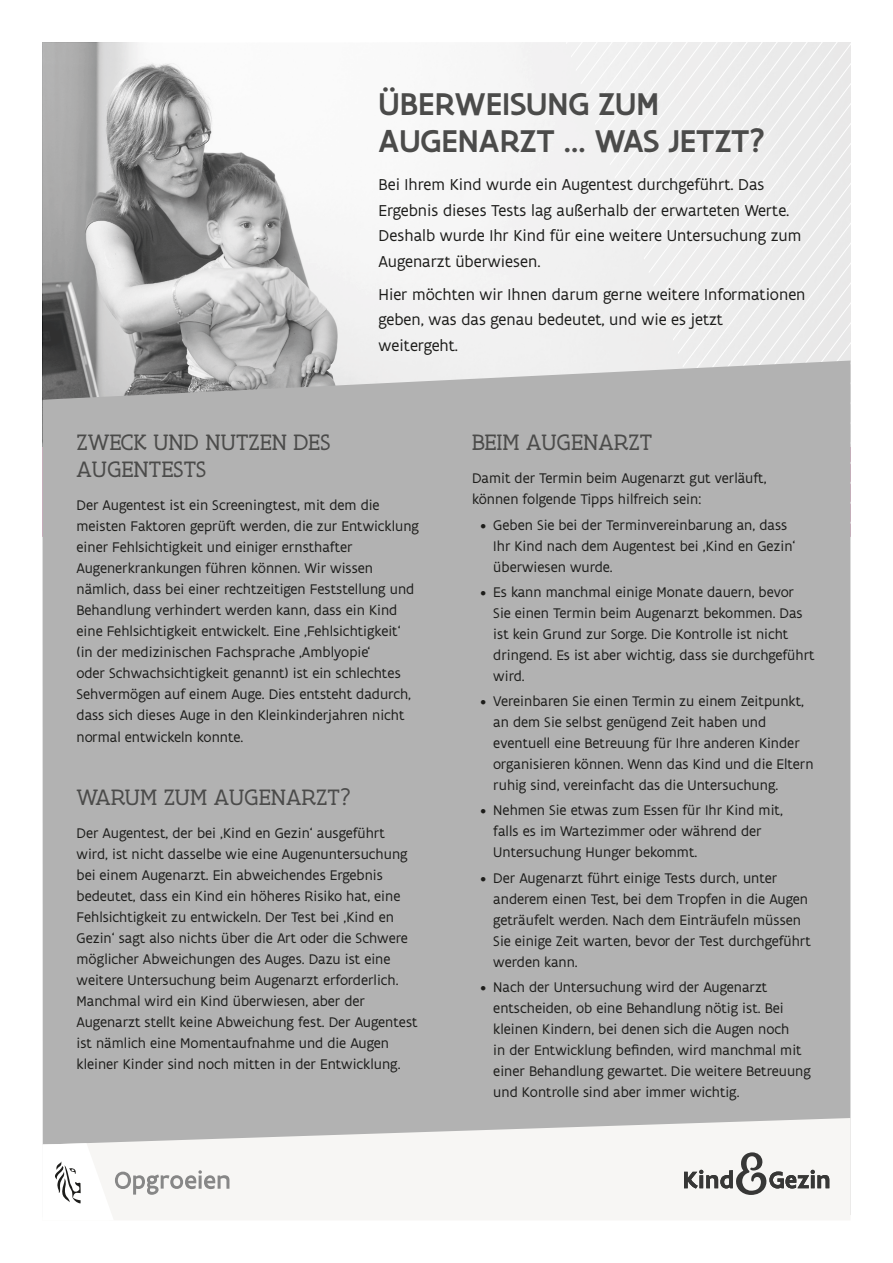
<style>
.page{position:relative;width:893px;height:1263px;background:#fff}
.page>*{position:absolute;margin:0;border:0;box-sizing:border-box;transform-origin:0 0}
.Typografie_-_weight_title{font:500 33.75px/37.8px "Flanders Art Sans";color:#4b4b4a}
.KG_-_H4{font:24px/27px "Flanders Art Serif";color:#4b4b4a}
.t1{font:16.95px/25.3px "Flanders Art Sans";color:#1d1d1b}
.t2{font:15px/21px "Flanders Art Sans";color:#1d1d1b}
</style>
<div class="page">
<svg style="left:43px;top:43px;width:521px;height:318px;fill:#f1f1f1"></svg>
<svg style="left:840px;top:42px;width:11px;height:908px;background:#e7e6e6"></svg>
<svg style="left:810px;top:42px;width:15px;height:319px;background:#ebebeb"></svg>
<svg style="left:795px;top:42px;width:15px;height:319px;background:#ebebeb"></svg>
<svg style="left:780px;top:42px;width:15px;height:319px;background:#ebebeb"></svg>
<svg style="left:765px;top:42px;width:15px;height:319px;background:#ececec"></svg>
<svg style="left:750px;top:42px;width:15px;height:319px;background:#ececec"></svg>
<svg style="left:735px;top:42px;width:15px;height:319px;background:#ededed"></svg>
<svg style="left:720px;top:42px;width:15px;height:319px;background:#eeeded"></svg>
<svg style="left:705px;top:42px;width:15px;height:319px;background:#eee"></svg>
<svg style="left:690px;top:42px;width:15px;height:319px;background:#eee"></svg>
<svg style="left:675px;top:42px;width:15px;height:319px"></svg>
<div style="left:660px;top:42px;width:15px;height:319px;background:#eee"></div>
<div style="left:645px;top:42px;width:15px;height:319px;background:#eee"></div>
<div style="left:630px;top:42px;width:15px;height:319px;background:#efefef"></div>
<div style="left:615px;top:42px;width:15px;height:319px;background:#f0f0f0"></div>
<div style="left:600px;top:42px;width:15px;height:319px;background:#f0f0f0"></div>
<div style="left:564px;top:42px;width:36px;height:319px;background:#f1f1f1"></div>
<div style="left:43px;top:361px;width:807px;height:757px;background:#b2b2b2"></div>
<svg style="left:43px;top:1118px;width:808px;height:102px;fill:#f7f6f4"></svg>
<svg style="left:43px;top:1143px;width:186px;height:77px"></svg>
<svg style="left:684px;top:1152px;width:145px;height:43px"></svg>
<p class="Typografie_-_weight_title" style="left:379px;top:84px;width:387px">ÜBERWEISUNG ZUM<br>AUGENARZT ... WAS JETZT?</p>
<p class="t1" style="left:379px;top:172px;width:424px">Bei Ihrem Kind wurde ein Augentest durchgeführt. Das Ergebnis dieses Tests lag außerhalb der erwarteten Werte.<br>Deshalb wurde Ihr Kind für eine weitere Untersuchung zum Augenarzt überwiesen.</p>
<p class="t1" style="left:379px;top:281px;width:428px">Hier möchten wir Ihnen darum gerne weitere Informationen geben, was das genau bedeutet, und wie es jetzt weitergeht.</p>
<p class="KG_-_H4" style="left:77px;top:428px;width:256px">ZWECK UND NUTZEN DES<br>AUGENTESTS</p>
<p class="t2" style="left:77px;top:495px;width:344px">Der Augentest ist ein Screeningtest, mit dem die meisten Faktoren geprüft werden, die zur Entwicklung einer Fehlsichtigkeit und einiger ernsthafter Augenerkrankungen führen können. Wir wissen nämlich, dass bei einer rechtzeitigen Feststellung und Behandlung verhindert werden kann, dass ein Kind eine Fehlsichtigkeit entwickelt. Eine ‚Fehlsichtigkeit‘ (in der medizinischen Fachsprache ‚Amblyopie‘<br>oder Schwachsichtigkeit genannt) ist ein schlechtes Sehvermögen auf einem Auge. Dies entsteht dadurch, dass sich dieses Auge in den Kleinkinderjahren nicht normal entwickeln konnte.</p>
<p class="KG_-_H4" style="left:77px;top:783px;width:276px">WARUM ZUM AUGENARZT?</p>
<p class="t2" style="left:77px;top:823px;width:343px">Der Augentest, der bei ‚Kind en Gezin‘ ausgeführt wird, ist nicht dasselbe wie eine Augenuntersuchung bei einem Augenarzt. Ein abweichendes Ergebnis bedeutet, dass ein Kind ein höheres Risiko hat, eine Fehlsichtigkeit zu entwickeln. Der Test bei ‚Kind en Gezin‘ sagt also nichts über die Art oder die Schwere möglicher Abweichungen des Auges. Dazu ist eine weitere Untersuchung beim Augenarzt erforderlich.<br>Manchmal wird ein Kind überwiesen, aber der Augenarzt stellt keine Abweichung fest. Der Augentest ist nämlich eine Momentaufnahme und die Augen kleiner Kinder sind noch mitten in der Entwicklung.</p>
<p class="KG_-_H4" style="left:472px;top:428px;width:182px">BEIM AUGENARZT</p>
<p class="t2" style="left:472px;top:468px;width:296px">Damit der Termin beim Augenarzt gut verläuft, können folgende Tipps hilfreich sein:</p>
<p class="t2" style="left:493px;top:514px;width:304px;text-indent:-13px">• Geben Sie bei der Terminvereinbarung an, dass<br>Ihr Kind nach dem Augentest bei ‚Kind en Gezin‘ überwiesen wurde.</p>
<p class="t2" style="left:493px;top:581px;width:323px;text-indent:-13px">• Es kann manchmal einige Monate dauern, bevor Sie einen Termin beim Augenarzt bekommen. Das ist kein Grund zur Sorge. Die Kontrolle ist nicht dringend. Es ist aber wichtig, dass sie durchgeführt wird.</p>
<p class="t2" style="left:493px;top:690px;width:322px;text-indent:-13px">• Vereinbaren Sie einen Termin zu einem Zeitpunkt, an dem Sie selbst genügend Zeit haben und eventuell eine Betreuung für Ihre anderen Kinder organisieren können. Wenn das Kind und die Eltern ruhig sind, vereinfacht das die Untersuchung.</p>
<p class="t2" style="left:493px;top:800px;width:291px;text-indent:-13px">• Nehmen Sie etwas zum Essen für Ihr Kind mit, falls es im Wartezimmer oder während der<br>Untersuchung Hunger bekommt.</p>
<p class="t2" style="left:493px;top:867px;width:319px;text-indent:-13px">• Der Augenarzt führt einige Tests durch, unter anderem einen Test, bei dem Tropfen in die Augen geträufelt werden. Nach dem Einträufeln müssen Sie einige Zeit warten, bevor der Test durchgeführt werden kann.</p>
<p class="t2" style="left:493px;top:976px;width:319px;text-indent:-13px">• Nach der Untersuchung wird der Augenarzt entscheiden, ob eine Behandlung nötig ist. Bei kleinen Kindern, bei denen sich die Augen noch<br>in der Entwicklung befinden, wird manchmal mit einer Behandlung gewartet. Die weitere Betreuung und Kontrolle sind aber immer wichtig.</p>
</div>
